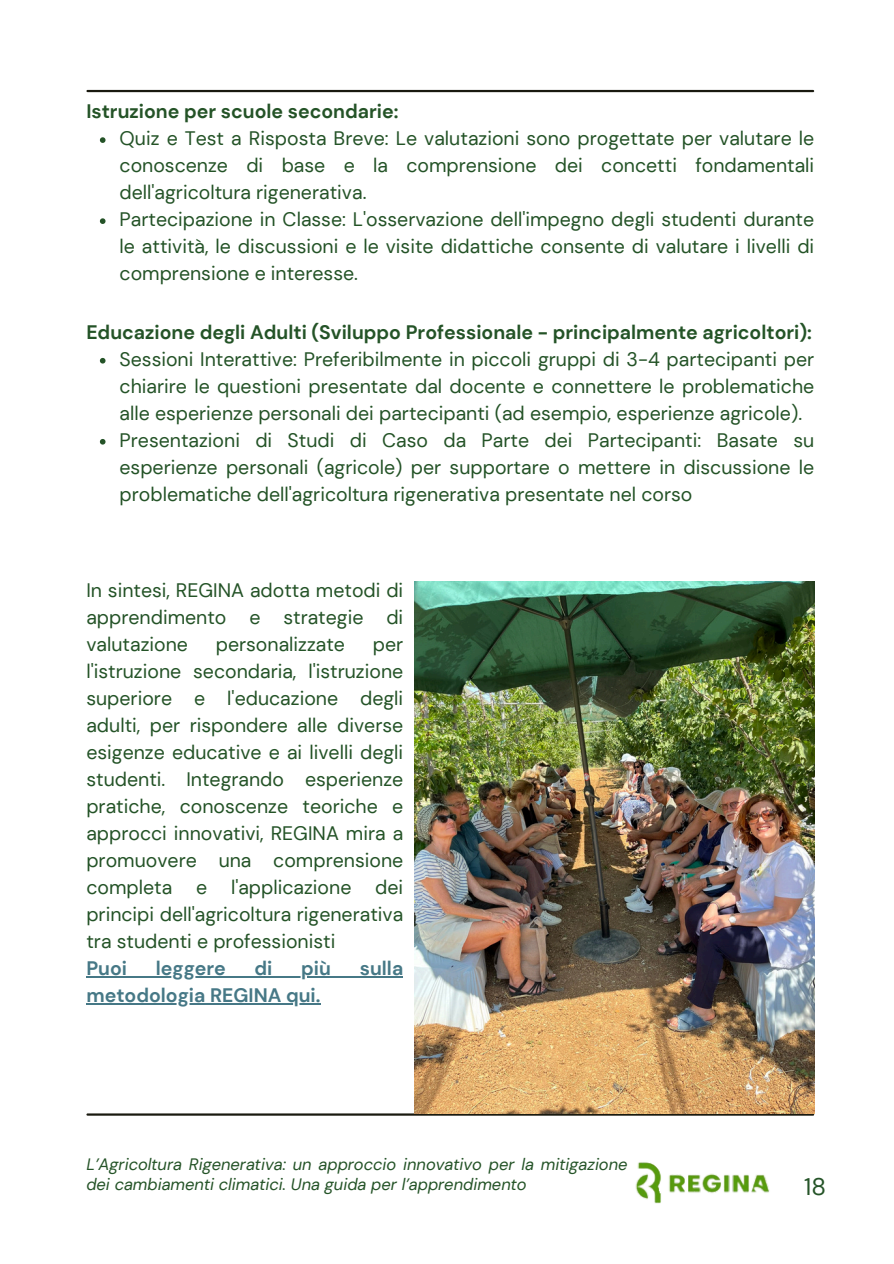
<style>
.page{position:relative;width:894px;height:1264px;background:#fff}
.page>*{position:absolute;margin:0;border:0;box-sizing:border-box;transform-origin:0 0}
.t1{font:24px "DM Sans";color:#245327}
.t2{font:19.5px/27px "DM Sans";color:#245327;text-align:justify}
.t3{font:700 19.5px "DM Sans";color:#245327}
.t4{font:700 19.5px "DM Sans";color:#467886}
.t5{font:italic 16.5px/19.2px "DM Sans";color:#245327}
</style>
<div class="page">
<img style="left:635px;top:1162px;width:135px;height:42px">
<hr style="left:87px;top:90px;width:725px;height:2px;background:#19190f">
<hr style="left:87px;top:1113px;width:725px;height:2px;background:#19190f">
<img style="left:414px;top:581px;width:399px;height:532px">
<svg style="left:100px;top:137px;width:5px;height:6px"></svg>
<svg style="left:100px;top:218px;width:5px;height:6px"></svg>
<svg style="left:100px;top:358px;width:5px;height:5px"></svg>
<svg style="left:100px;top:439px;width:5px;height:5px"></svg>
<hr style="left:86px;top:976px;width:317px;height:1px;background:#467886">
<hr style="left:86px;top:1003px;width:234px;height:1px;background:#467886">
<h2 class="t3" style="left:86px;top:99px;width:313px">Istruzione per scuole secondarie:</h2>
<p class="t2" style="left:119px;top:125px;width:696px">Quiz e Test a Risposta Breve: Le valutazioni sono progettate per valutare le conoscenze di base e la comprensione dei concetti fondamentali dell'agricoltura rigenerativa.</p>
<p class="t2" style="left:119px;top:206px;width:696px">Partecipazione in Classe: L'osservazione dell'impegno degli studenti durante le attività, le discussioni e le visite didattiche consente di valutare i livelli di comprensione e interesse.</p>
<h2 class="t3" style="left:86px;top:319px;width:726px">Educazione degli Adulti (Sviluppo Professionale - principalmente agricoltori):</h2>
<p class="t2" style="left:119px;top:345px;width:696px">Sessioni Interattive: Preferibilmente in piccoli gruppi di 3-4 partecipanti per chiarire le questioni presentate dal docente e connettere le problematiche alle esperienze personali dei partecipanti (ad esempio, esperienze agricole).</p>
<p class="t2" style="left:119px;top:426px;width:696px">Presentazioni di Studi di Caso da Parte dei Partecipanti: Basate su esperienze personali (agricole) per supportare o mettere in discussione le problematiche dell'agricoltura rigenerativa presentate nel corso</p>
<h3 class="t2" style="left:86px;top:576px;width:318px">In sintesi, REGINA adotta metodi di apprendimento e strategie di valutazione</h3>
<h3 class="t2" style="left:216px;top:630px;width:131px">personalizzate</h3>
<h3 class="t2" style="left:86px;top:630px;width:318px;text-indent:286px">per l'istruzione secondaria, l'istruzione superiore e l'educazione degli adulti, per rispondere alle diverse esigenze educative e ai livelli degli studenti. Integrando esperienze pratiche, conoscenze teoriche e approcci innovativi, REGINA mira a promuovere una comprensione completa e l'applicazione dei principi dell'agricoltura rigenerativa tra studenti e professionisti</h3>
<p class="t4" style="left:86px;top:955px;width:42px">Puoi</p>
<p class="t4" style="left:156px;top:955px;width:71px">leggere</p>
<p class="t4" style="left:254px;top:955px;width:19px">di</p>
<p class="t4" style="left:301px;top:955px;width:31px">più</p>
<p class="t4" style="left:360px;top:955px;width:45px">sulla</p>
<p class="t4" style="left:86px;top:982px;width:235px">metodologia REGINA qui.</p>
<p class="t5" style="left:86px;top:1155px;width:542px">L’Agricoltura Rigenerativa: un approccio innovativo per la mitigazione dei cambiamenti climatici. Una guida per l’apprendimento</p>
<p class="t1" style="left:804px;top:1171px;width:23px">18</p>
</div>
